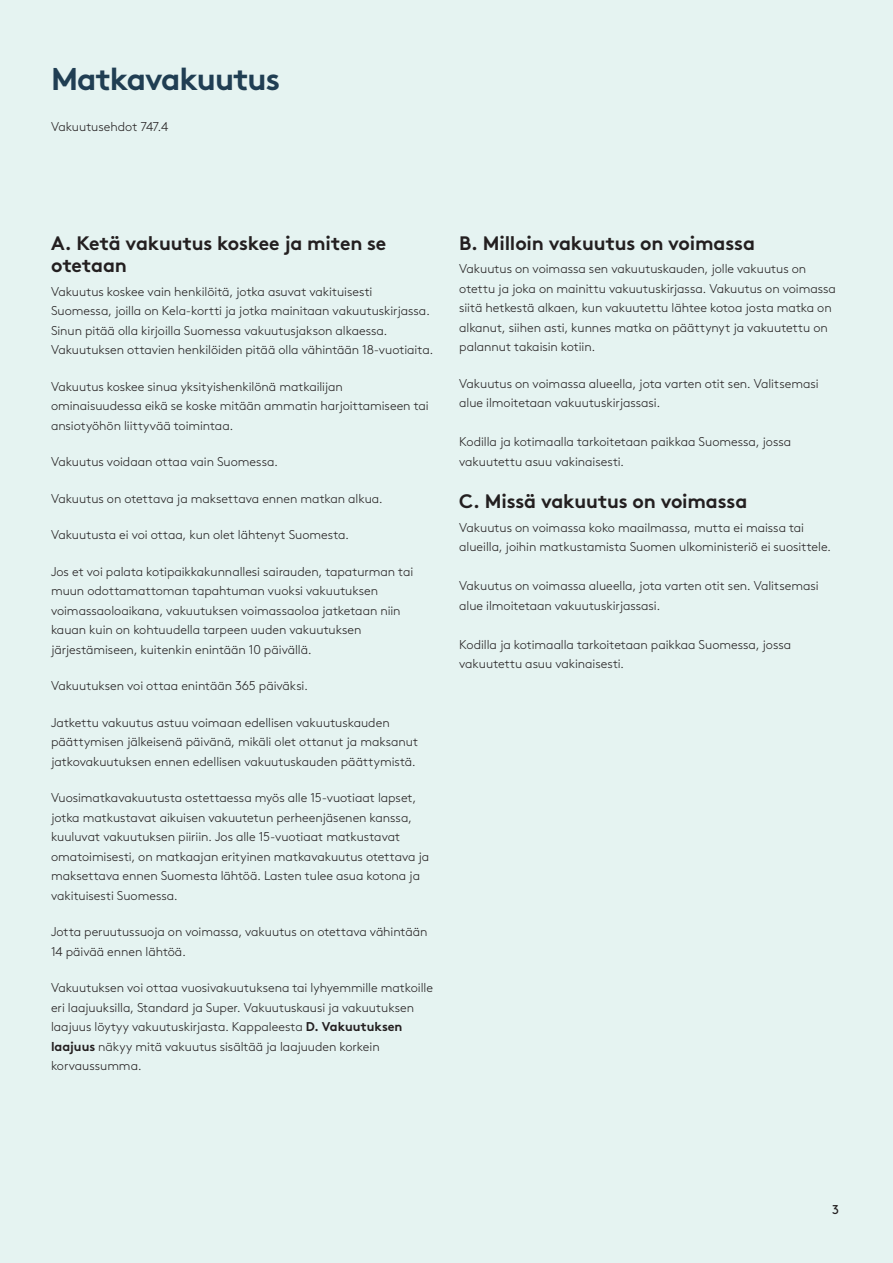
<style>
.page{position:relative;width:893px;height:1263px;background:#e5f3f1}
.page>*{position:absolute;margin:0;border:0;box-sizing:border-box;transform-origin:0 0}
.t1{font:700 31.5px "Gjen Brown OT";letter-spacing:-.035em;color:#203e53}
.t2{font:700 19.5px/22.5px "Gjen Brown OT";letter-spacing:-.01em;color:#231f20}
.t3{font:300 12.75px/19.5px "Gjen Brown OT";letter-spacing:-.005em;color:#231f20}
.t4{font:12.75px "Gjen Brown OT";color:#231f20}
.s1{font-weight:700}
</style>
<div class="page">
<h1 class="t1" style="left:51px;top:54px;width:231px">Matkavakuutus</h1>
<p class="t3" style="left:51px;top:116px;width:119px">Vakuutusehdot 747.4</p>
<h2 class="t2" style="left:51px;top:230px;width:337px">A. Ketä vakuutus koskee ja miten se otetaan</h2>
<p class="t3" style="left:51px;top:281px;width:384px">Vakuutus koskee vain henkilöitä, jotka asuvat vakituisesti Suomessa, joilla on Kela-kortti ja jotka mainitaan vakuutuskirjassa.<br>Sinun pitää olla kirjoilla Suomessa vakuutusjakson alkaessa.<br>Vakuutuksen ottavien henkilöiden pitää olla vähintään 18-vuotiaita.</p>
<p class="t3" style="left:51px;top:376px;width:379px">Vakuutus koskee sinua yksityishenkilönä matkailijan ominaisuudessa eikä se koske mitään ammatin harjoittamiseen tai ansiotyöhön liittyvää toimintaa.</p>
<p class="t3" style="left:51px;top:451px;width:228px">Vakuutus voidaan ottaa vain Suomessa.</p>
<p class="t3" style="left:51px;top:488px;width:333px">Vakuutus on otettava ja maksettava ennen matkan alkua.</p>
<p class="t3" style="left:51px;top:524px;width:300px">Vakuutusta ei voi ottaa, kun olet lähtenyt Suomesta.</p>
<p class="t3" style="left:51px;top:561px;width:364px">Jos et voi palata kotipaikkakunnallesi sairauden, tapaturman tai muun odottamattoman tapahtuman vuoksi vakuutuksen voimassaoloaikana, vakuutuksen voimassaoloa jatketaan niin kauan kuin on kohtuudella tarpeen uuden vakuutuksen järjestämiseen, kuitenkin enintään 10 päivällä.</p>
<p class="t3" style="left:51px;top:675px;width:258px">Vakuutuksen voi ottaa enintään 365 päiväksi.</p>
<p class="t3" style="left:51px;top:712px;width:369px">Jatkettu vakuutus astuu voimaan edellisen vakuutuskauden päättymisen jälkeisenä päivänä, mikäli olet ottanut ja maksanut jatkovakuutuksen ennen edellisen vakuutuskauden päättymistä.</p>
<p class="t3" style="left:51px;top:787px;width:380px">Vuosimatkavakuutusta ostettaessa myös alle 15-vuotiaat lapset, jotka matkustavat aikuisen vakuutetun perheenjäsenen kanssa, kuuluvat vakuutuksen piiriin. Jos alle 15-vuotiaat matkustavat omatoimisesti, on matkaajan erityinen matkavakuutus otettava ja maksettava ennen Suomesta lähtöä. Lasten tulee asua kotona ja vakituisesti Suomessa.</p>
<p class="t3" style="left:51px;top:921px;width:378px">Jotta peruutussuoja on voimassa, vakuutus on otettava vähintään<br>14 päivää ennen lähtöä.</p>
<p class="t3" style="left:51px;top:977px;width:383px">Vakuutuksen voi ottaa vuosivakuutuksena tai lyhyemmille matkoille eri laajuuksilla, Standard ja Super. Vakuutuskausi ja vakuutuksen laajuus löytyy vakuutuskirjasta. Kappaleesta <span class="s1">D. Vakuutuksen laajuus</span> näkyy mitä vakuutus sisältää ja laajuuden korkein korvaussumma.</p>
<h2 class="t2" style="left:459px;top:230px;width:297px">B. Milloin vakuutus on voimassa</h2>
<p class="t3" style="left:459px;top:258px;width:378px">Vakuutus on voimassa sen vakuutuskauden, jolle vakuutus on otettu ja joka on mainittu vakuutuskirjassa. Vakuutus on voimassa siitä hetkestä alkaen, kun vakuutettu lähtee kotoa josta matka on alkanut, siihen asti, kunnes matka on päättynyt ja vakuutettu on palannut takaisin kotiin.</p>
<p class="t3" style="left:459px;top:373px;width:361px">Vakuutus on voimassa alueella, jota varten otit sen. Valitsemasi alue ilmoitetaan vakuutuskirjassasi.</p>
<p class="t3" style="left:459px;top:431px;width:334px">Kodilla ja kotimaalla tarkoitetaan paikkaa Suomessa, jossa vakuutettu asuu vakinaisesti.</p>
<h2 class="t2" style="left:459px;top:488px;width:290px">C. Missä vakuutus on voimassa</h2>
<p class="t3" style="left:459px;top:517px;width:373px">Vakuutus on voimassa koko maailmassa, mutta ei maissa tai alueilla, joihin matkustamista Suomen ulkoministeriö ei suosittele.</p>
<p class="t3" style="left:459px;top:575px;width:361px">Vakuutus on voimassa alueella, jota varten otit sen. Valitsemasi alue ilmoitetaan vakuutuskirjassasi.</p>
<p class="t3" style="left:459px;top:634px;width:334px">Kodilla ja kotimaalla tarkoitetaan paikkaa Suomessa, jossa vakuutettu asuu vakinaisesti.</p>
<p class="t4" style="left:832px;top:1200px;width:8px">3</p>
</div>
